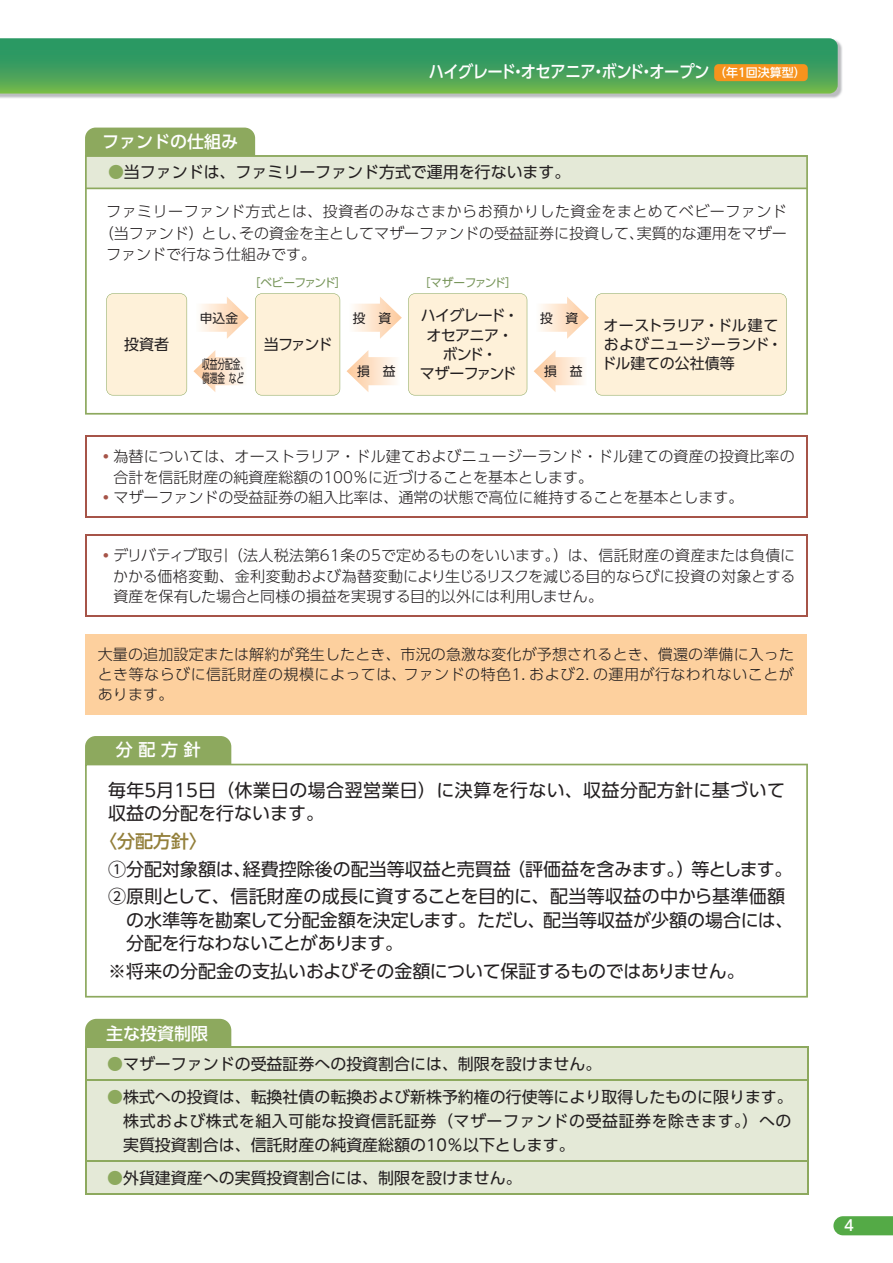
<style>
.page{position:relative;width:893px;height:1263px;background:#fff}
.page>*{position:absolute;margin:0;border:0;box-sizing:border-box;transform-origin:0 0}
.t1{font:18px/27.6px "UD Shin Go Pro";color:#231f20}
.t2{font:18px/23.4px "UD Shin Go Pro";letter-spacing:-.02em;color:#231f20}
.t3{font:18px/23.4px "UD Shin Go Pro";letter-spacing:.02em;color:#231f20}
.t4{font:500 18px "UD Shin Go Pro";color:#937f3a}
.t5{font:500 16.95px "UD Shin Go Pro";letter-spacing:-.035em;color:#fff;scale:.9 1}
.t6{font:500 16.95px "UD Shin Go Pro";letter-spacing:-.015em;color:#fff}
.t7{font:15.9px "UD Shin Go Pro";color:#231f20}
.t8{font:15.9px "UD Shin Go Pro";letter-spacing:.035em;color:#231f20}
.t9{font:300 15px/20.2px "UD Shin Go Pro";color:#231f20;text-align:justify}
.t10{font:300 15px "UD Shin Go Pro";letter-spacing:.03em;color:#231f20}
.t11{font:15px/19.2px "UD Shin Go Pro";color:#231f20}
.t12{font:15px/19.2px "UD Shin Go Pro";letter-spacing:-.03em;color:#231f20;text-align:center}
.t13{font:500 14.85px "UD Shin Go Pro";color:#fff}
.t14{font:12.75px "UD Shin Go Pro";color:#231f20}
.t15{font:12.75px/14.9px "UD Shin Go Pro";color:#231f20;scale:.6 1}
.t16{font:11.7px "UD Shin Go Pro";letter-spacing:-.095em;color:#79965c}
.s1{font-size:12px}
.s2{color:#8da95e}
.s3{font-weight:700;color:#a65448}
</style>
<div class="page">
<svg style="left:833px;top:1216px;width:60px;height:19px"></svg>
<img style="left:0;top:41px;width:842px;height:57px">
<svg style="left:0;top:38px;width:838px;height:56px;background:#44a25d"></svg>
<div style="left:714px;top:64px;width:94px;height:17px;background:#f7931d;border-radius:4px"></div>
<svg style="left:85px;top:189px;width:723px;height:226px"></svg>
<div style="left:85px;top:128px;width:170px;height:42px;background:#8da95e;border-radius:11px"></div>
<svg style="left:85px;top:155px;width:723px;height:34px;background:#dbe2ca"></svg>
<div style="left:106px;top:293px;width:81px;height:102px;background:#fef1d9"></div>
<div style="left:255px;top:293px;width:85px;height:102px;background:#fef1d9"></div>
<div style="left:408px;top:293px;width:119px;height:102px;background:#fef1d9"></div>
<div style="left:595px;top:293px;width:192px;height:102px;background:#fef1d9"></div>
<svg style="left:196px;top:297px;width:53px;height:42px"></svg>
<svg style="left:193px;top:350px;width:54px;height:42px"></svg>
<svg style="left:349px;top:297px;width:53px;height:42px"></svg>
<svg style="left:347px;top:350px;width:53px;height:42px"></svg>
<svg style="left:536px;top:297px;width:53px;height:42px"></svg>
<svg style="left:534px;top:350px;width:53px;height:42px"></svg>
<hr style="left:85px;top:436px;width:723px;height:1px;background:#a65448">
<hr style="left:85px;top:437px;width:1px;height:80px;background:#a65448">
<hr style="left:807px;top:437px;width:1px;height:80px;background:#a65448">
<hr style="left:85px;top:517px;width:723px;height:1px;background:#a65448">
<hr style="left:85px;top:535px;width:723px;height:1px;background:#a65448">
<hr style="left:85px;top:536px;width:1px;height:80px;background:#a65448">
<hr style="left:807px;top:536px;width:1px;height:80px;background:#a65448">
<hr style="left:85px;top:616px;width:723px;height:1px;background:#a65448">
<div style="left:85px;top:634px;width:722px;height:81px;background:#fdd09e"></div>
<div style="left:85px;top:736px;width:146px;height:42px;background:#8da95e;border-radius:11px"></div>
<svg style="left:85px;top:764px;width:723px;height:233px"></svg>
<div style="left:85px;top:1019px;width:146px;height:27px;background:#8da95e"></div>
<div style="left:87px;top:1048px;width:720px;height:145px;background:#e4e9d7"></div>
<hr style="left:85px;top:1046px;width:724px;height:2px;background:#8da95e">
<hr style="left:85px;top:1048px;width:2px;height:31px;background:#8da95e">
<hr style="left:807px;top:1048px;width:2px;height:31px;background:#8da95e">
<hr style="left:85px;top:1079px;width:724px;height:2px;background:#8da95e">
<hr style="left:85px;top:1081px;width:2px;height:79px;background:#8da95e">
<hr style="left:807px;top:1081px;width:2px;height:79px;background:#8da95e">
<hr style="left:85px;top:1160px;width:724px;height:2px;background:#8da95e">
<hr style="left:85px;top:1162px;width:2px;height:31px;background:#8da95e">
<hr style="left:807px;top:1162px;width:2px;height:31px;background:#8da95e">
<hr style="left:85px;top:1193px;width:724px;height:2px;background:#8da95e">
<p class="t6" style="left:102px;top:128px;width:138px">ファンドの仕組み</p>
<p class="t5" style="left:429px;top:58px;width:420px">ハイグレード・オセアニア・ボンド・オープン <span class="s1">（年1回決算型）</span></p>
<p class="t7" style="left:108px;top:159px;width:464px"><span class="s2">●</span>当ファンドは、ファミリーファンド方式で運用を行ないます。</p>
<p class="t10" style="left:106px;top:199px;width:682px">ファミリーファンド方式とは、投資者のみなさまからお預かりした資金をまとめてベビーファンド</p>
<p class="t9" style="left:99px;top:222px;width:689px">（当ファンド）とし、その資金を主としてマザーファンドの受益証券に投資して、実質的な運用をマザー</p>
<p class="t9" style="left:106px;top:243px;width:211px">ファンドで行なう仕組みです。</p>
<p class="t16" style="left:249px;top:273px;width:99px">［ベビーファンド］</p>
<p class="t16" style="left:419px;top:273px;width:99px">［マザーファンド］</p>
<p class="t14" style="left:200px;top:307px;width:40px">申込金</p>
<p class="t15" style="left:202px;top:356px;width:78px">収益分配金、償還金 など</p>
<p class="t12" style="left:124px;top:334px;width:46px">投資者</p>
<p class="t12" style="left:264px;top:334px;width:70px">当ファンド</p>
<p class="t14" style="left:353px;top:307px;width:40px">投　資</p>
<p class="t14" style="left:357px;top:361px;width:40px">損　益</p>
<p class="t12" style="left:420px;top:306px;width:101px">ハイグレード・オセアニア・ボンド・<br>マザーファンド</p>
<p class="t11" style="left:601px;top:315px;width:183px">オーストラリア・ドル建ておよびニュージーランド・ドル建ての公社債等</p>
<p class="t14" style="left:540px;top:307px;width:40px">投　資</p>
<p class="t14" style="left:544px;top:361px;width:40px">損　益</p>
<p class="t9" style="left:98px;top:446px;width:698px"><span class="s3">・</span>為替については、オーストラリア・ドル建ておよびニュージーランド・ドル建ての資産の投資比率の</p>
<p class="t9" style="left:113px;top:466px;width:481px">合計を信託財産の純資産総額の100％に近づけることを基本とします。</p>
<p class="t9" style="left:98px;top:486px;width:647px"><span class="s3">・</span>マザーファンドの受益証券の組入比率は、通常の状態で高位に維持することを基本とします。</p>
<p class="t9" style="left:113px;top:545px;width:684px;text-indent:-15px"><span class="s3">・</span>デリバティブ取引（法人税法第61条の5で定めるものをいいます。）は、信託財産の資産または負債にかかる価格変動、金利変動および為替変動により生じるリスクを減じる目的ならびに投資の対象とする資産を保有した場合と同様の損益を実現する目的以外には利用しません。</p>
<p class="t9" style="left:98px;top:643px;width:698px">大量の追加設定または解約が発生したとき、市況の急激な変化が予想されるとき、償還の準備に入ったとき等ならびに信託財産の規模によっては、ファンドの特色1. および2. の運用が行なわれないことがあります。</p>
<p class="t6" style="left:116px;top:736px;width:87px">分 配 方 針</p>
<p class="t3" style="left:108px;top:778px;width:678px">毎年5月15日（休業日の場合翌営業日）に決算を行ない、収益分配方針に基づいて収益の分配を行ないます。</p>
<p class="t4" style="left:99px;top:827px;width:109px">〈分配方針〉</p>
<p class="t1" style="left:108px;top:854px;width:686px">①分配対象額は、経費控除後の配当等収益と売買益（評価益を含みます。）等とします。<br>②原則として、信託財産の成長に資することを目的に、配当等収益の中から基準価額</p>
<p class="t2" style="left:126px;top:908px;width:669px">の水準等を勘案して分配金額を決定します。ただし、配当等収益が少額の場合には、分配を行なわないことがあります。</p>
<p class="t1" style="left:108px;top:957px;width:638px">※将来の分配金の支払いおよびその金額について保証するものではありません。</p>
<p class="t6" style="left:106px;top:1019px;width:104px">主な投資制限</p>
<p class="t7" style="left:107px;top:1051px;width:496px"><span class="s2">●</span>マザーファンドの受益証券への投資割合には、制限を設けません。</p>
<p class="t7" style="left:107px;top:1084px;width:687px"><span class="s2">●</span>株式への投資は、転換社債の転換および新株予約権の行使等により取得したものに限ります。</p>
<p class="t8" style="left:107px;top:1108px;width:686px">　株式および株式を組入可能な投資信託証券（マザーファンドの受益証券を除きます。）への</p>
<p class="t7" style="left:123px;top:1132px;width:453px">実質投資割合は、信託財産の純資産総額の10％以下とします。</p>
<p class="t7" style="left:107px;top:1165px;width:416px"><span class="s2">●</span>外貨建資産への実質投資割合には、制限を設けません。</p>
<p class="t13" style="left:844px;top:1214px;width:11px">4</p>
</div>
